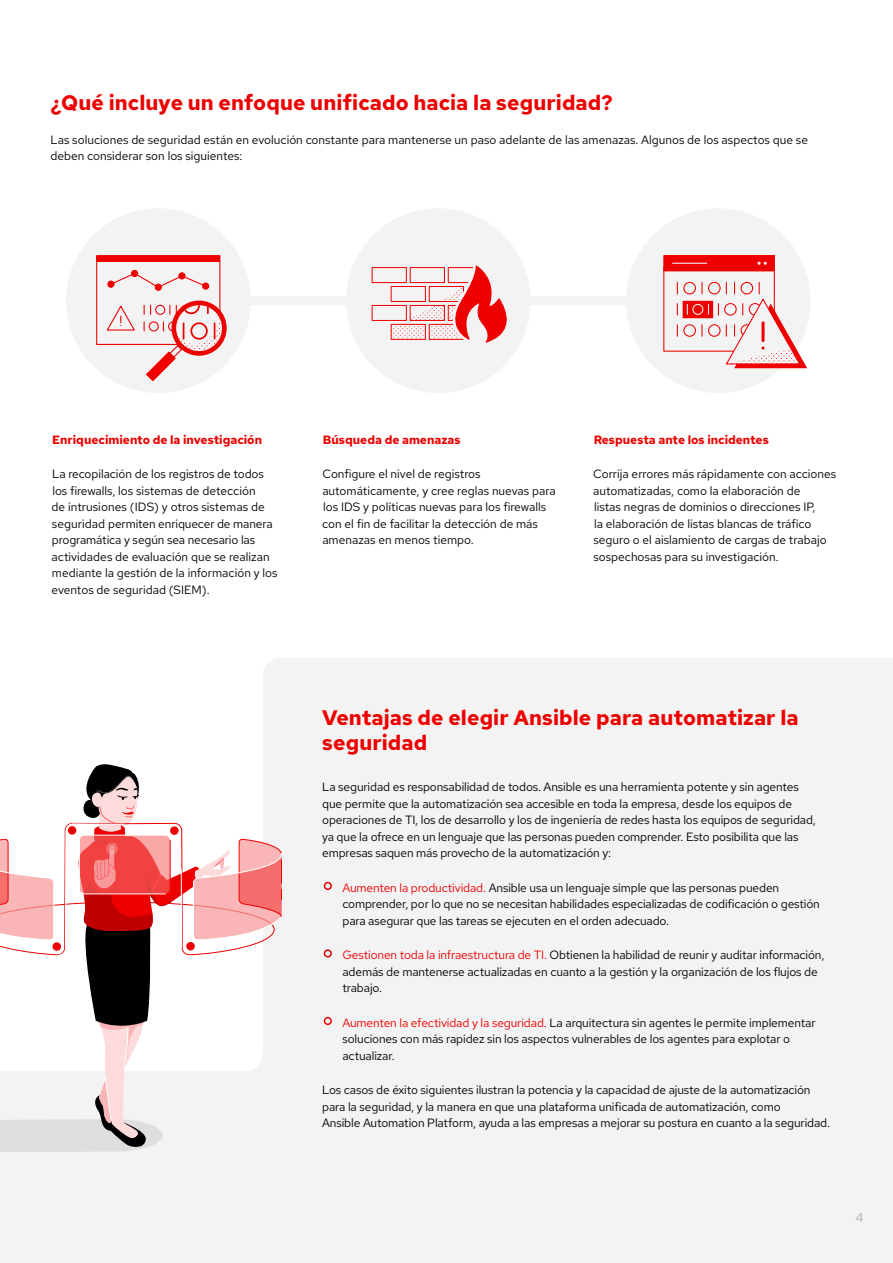
<style>
.page{position:relative;width:893px;height:1263px;background:#fff}
.page>*{position:absolute;margin:0;border:0;box-sizing:border-box;transform-origin:0 0}
.Main_-_Subhead_15_19{font:300 21px/25.5px "Red Hat Text";letter-spacing:.005em;color:#e00}
.t1{font:300 12.75px "Red Hat Text";color:#aaa}
.Main_-_Body_copy{font:300 12px/16.5px "Red Hat Text";letter-spacing:-.01em;color:#000}
.Main_-_Body_copy-2{font:300 12px "Red Hat Text";color:#e00}
.s1{font-size:33px;color:#e00}
.s2{color:#e00}
</style>
<div class="page">
<div style="left:220px;top:296px;width:462px;height:9px;background:#f3f3f3"></div>
<div style="left:66px;top:208px;width:185px;height:185px;background:#f3f3f3;border-radius:50%"></div>
<div style="left:346px;top:208px;width:185px;height:185px;background:#f3f3f3;border-radius:50%"></div>
<div style="left:626px;top:208px;width:185px;height:185px;background:#f3f3f3;border-radius:50%"></div>
<div style="left:0;top:658px;width:893px;height:605px;background:#f3f3f3"></div>
<svg style="left:0;top:764px;width:283px;height:388px"></svg>
<div style="left:96px;top:261px;width:124px;height:84px;border:1px solid #e00"></div>
<div style="left:171px;top:301px;width:56px;height:55px;background:#e00;border-radius:50%"></div>
<svg style="left:144px;top:305px;width:79px;height:76px"></svg>
<div style="left:97px;top:256px;width:123px;height:5px;background:#e00"></div>
<div style="left:96px;top:255px;width:124px;height:7px;border:1px solid #e00"></div>
<svg style="left:107px;top:305px;width:28px;height:26px"></svg>
<div style="left:107px;top:281px;width:7px;height:7px;border:1px solid #e00;border-radius:50%"></div>
<div style="left:155px;top:284px;width:7px;height:7px;border:1px solid #e00;border-radius:50%"></div>
<svg style="left:108px;top:270px;width:101px;height:20px"></svg>
<div style="left:202px;top:282px;width:7px;height:8px;border:1px solid #e00;border-radius:50%"></div>
<svg style="left:372px;top:265px;width:135px;height:78px"></svg>
<div style="left:683px;top:282px;width:13px;height:12px;border:1px solid #e00;border-radius:50%"></div>
<div style="left:708px;top:282px;width:13px;height:12px;border:1px solid #e00;border-radius:50%"></div>
<svg style="left:677px;top:282px;width:1px;height:12px"></svg>
<svg style="left:701px;top:282px;width:1px;height:12px"></svg>
<div style="left:724px;top:303px;width:13px;height:13px;border:1px solid #e00;border-radius:50%"></div>
<div style="left:683px;top:324px;width:13px;height:13px;border:1px solid #e00;border-radius:50%"></div>
<div style="left:708px;top:324px;width:13px;height:13px;border:1px solid #e00;border-radius:50%"></div>
<svg style="left:725px;top:282px;width:82px;height:86px"></svg>
<svg style="left:761px;top:321px;width:4px;height:21px"></svg>
<div style="left:664px;top:256px;width:110px;height:15px;background:#e00"></div>
<div style="left:663px;top:255px;width:112px;height:16px;border:1px solid #e00"></div>
<hr style="left:673px;top:263px;width:34px;height:1px;background:#f3f3f3">
<svg style="left:757px;top:262px;width:10px;height:3px"></svg>
<div style="left:683px;top:301px;width:30px;height:17px;background:#e00"></div>
<div style="left:692px;top:304px;width:11px;height:11px;border:1px solid #f3f3f3;border-radius:50%"></div>
<svg style="left:686px;top:304px;width:2px;height:11px"></svg>
<p class="Main_-_Subhead_15_19" style="left:50px;top:89px;width:564px">¿Qué incluye un enfoque unificado hacia la seguridad?</p>
<p class="Main_-_Body_copy" style="left:50px;top:131px;width:759px">Las soluciones de seguridad están en evolución constante para mantenerse un paso adelante de las amenazas. Algunos de los aspectos que se deben considerar son los siguientes:</p>
<p class="Main_-_Body_copy-2" style="left:52px;top:432px;width:212px">Enriquecimiento de la investigación</p>
<p class="Main_-_Body_copy" style="left:52px;top:466px;width:228px">La recopilación de los registros de todos los firewalls, los sistemas de detección<br>de intrusiones (IDS) y otros sistemas de seguridad permiten enriquecer de manera programática y según sea necesario las actividades de evaluación que se realizan mediante la gestión de la información y los eventos de seguridad (SIEM).</p>
<p class="Main_-_Body_copy-2" style="left:323px;top:432px;width:139px">Búsqueda de amenazas</p>
<p class="Main_-_Body_copy" style="left:322px;top:466px;width:235px">Configure el nivel de registros automáticamente, y cree reglas nuevas para los IDS y políticas nuevas para los firewalls con el fin de facilitar la detección de más amenazas en menos tiempo.</p>
<p class="Main_-_Body_copy-2" style="left:594px;top:432px;width:177px">Respuesta ante los incidentes</p>
<p class="Main_-_Body_copy" style="left:593px;top:466px;width:245px">Corrija errores más rápidamente con acciones automatizadas, como la elaboración de<br>listas negras de dominios o direcciones IP,<br>la elaboración de listas blancas de tráfico seguro o el aislamiento de cargas de trabajo sospechosas para su investigación.</p>
<p class="Main_-_Subhead_15_19" style="left:322px;top:704px;width:478px">Ventajas de elegir Ansible para automatizar la seguridad</p>
<p class="Main_-_Body_copy" style="left:322px;top:778px;width:495px">La seguridad es responsabilidad de todos. Ansible es una herramienta potente y sin agentes que permite que la automatización sea accesible en toda la empresa, desde los equipos de operaciones de TI, los de desarrollo y los de ingeniería de redes hasta los equipos de seguridad, ya que la ofrece en un lenguaje que las personas pueden comprender. Esto posibilita que las empresas saquen más provecho de la automatización y:</p>
<p class="Main_-_Body_copy" style="left:342px;top:879px;width:479px;text-indent:-20px"><span class="s1">•</span> <span class="s2">Aumenten la productividad.</span> Ansible usa un lenguaje simple que las personas pueden comprender, por lo que no se necesitan habilidades especializadas de codificación o gestión para asegurar que las tareas se ejecuten en el orden adecuado.</p>
<p class="Main_-_Body_copy" style="left:342px;top:946px;width:483px;text-indent:-20px"><span class="s1">•</span> <span class="s2">Gestionen toda la infraestructura de TI.</span> Obtienen la habilidad de reunir y auditar información, además de mantenerse actualizadas en cuanto a la gestión y la organización de los flujos de trabajo.</p>
<p class="Main_-_Body_copy" style="left:342px;top:1014px;width:475px;text-indent:-20px"><span class="s1">•</span> <span class="s2">Aumenten la efectividad y la seguridad.</span> La arquitectura sin agentes le permite implementar soluciones con más rapidez sin los aspectos vulnerables de los agentes para explotar o actualizar.</p>
<p class="Main_-_Body_copy" style="left:322px;top:1081px;width:509px">Los casos de éxito siguientes ilustran la potencia y la capacidad de ajuste de la automatización para la seguridad, y la manera en que una plataforma unificada de automatización, como<br>Ansible Automation Platform, ayuda a las empresas a mejorar su postura en cuanto a la seguridad.</p>
<p class="t1" style="left:856px;top:1209px;width:9px">4</p>
</div>
